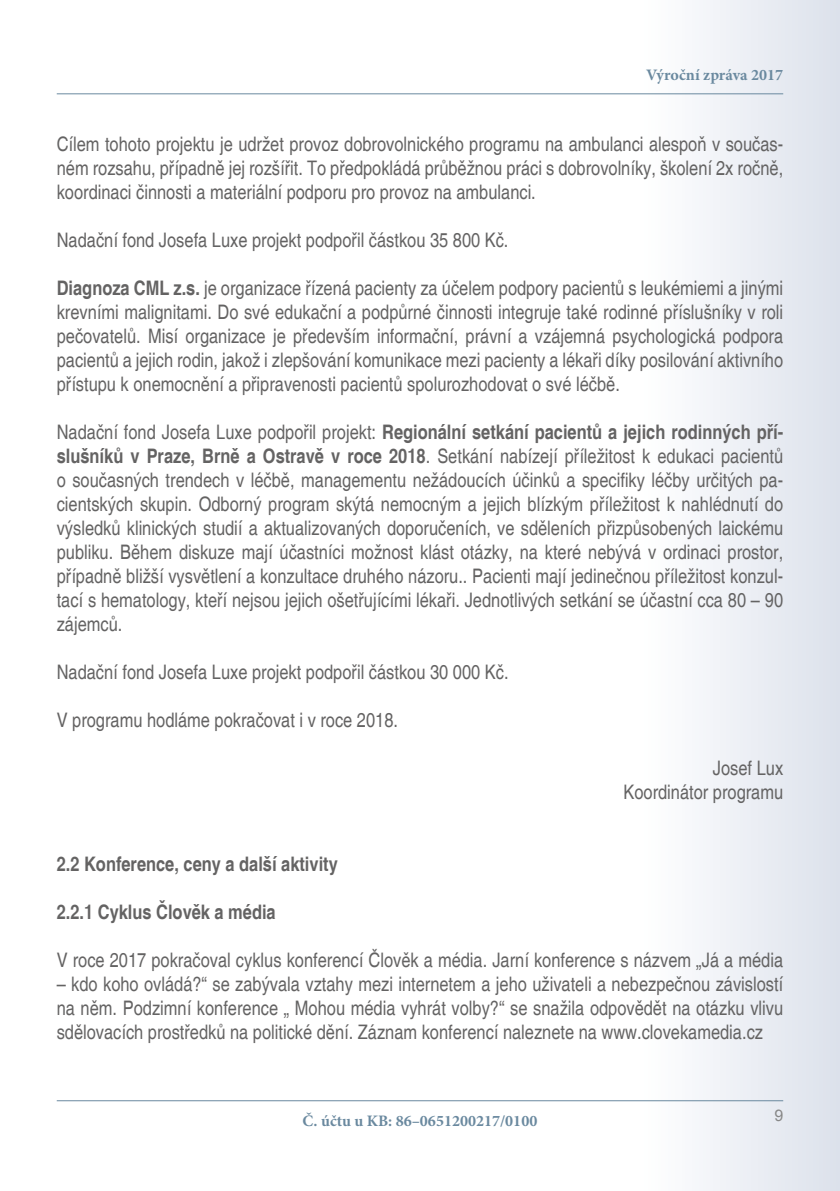
<style>
.page{position:relative;width:840px;height:1191px;background:#fff}
.page>*{position:absolute;margin:0;border:0;box-sizing:border-box;transform-origin:0 0}
.t1{font:condensed 20px/24px "Helvetica";color:#646363;text-align:justify}
.t2{font:700 condensed 20px "Helvetica";color:#646363}
.t3{font:700 16px "Minion Pro";color:#6a899f}
.t4{font:16px "Arial";color:#878787}
.s1{font-weight:700}
</style>
<div class="page">
<div style="left:641px;top:0;width:198px;height:1191px;background:linear-gradient(to right,#fff,#dce1eb)"></div>
<hr style="left:57px;top:93px;width:725px;height:1px;background:#6a899f">
<hr style="left:57px;top:1100px;width:725px;height:1px;background:#6a899f">
<p class="t3" style="left:645px;top:63px;width:138px">Výroční zpráva 2017</p>
<p class="t1" style="left:57px;top:132px;width:727px">Cílem tohoto projektu je udržet provoz dobrovolnického programu na ambulanci alespoň v součas&shy;ném rozsahu, případně jej rozšířit. To předpokládá průběžnou práci s dobrovolníky, školení 2x ročně, koordinaci činnosti a materiální podporu pro provoz na ambulanci.</p>
<p class="t1" style="left:57px;top:228px;width:453px">Nadační fond Josefa Luxe projekt podpořil částkou 35 800 Kč.</p>
<p class="t1" style="left:57px;top:276px;width:727px"><span class="s1">Diagnoza CML z.s.</span> je organizace řízená pacienty za účelem podpory pacientů s leukémiemi a jinými krevními malignitami. Do své edukační a podpůrné činnosti integruje také rodinné příslušníky v roli pečovatelů. Misí organizace je především informační, právní a vzájemná psychologická podpora pacientů a jejich rodin, jakož i zlepšování komunikace mezi pacienty a lékaři díky posilování aktivního přístupu k onemocnění a připravenosti pacientů spolurozhodovat o své léčbě.</p>
<p class="t1" style="left:57px;top:420px;width:727px">Nadační fond Josefa Luxe podpořil projekt: <span class="s1">Regionální setkání pacientů a jejich rodinných pří&shy;slušníků v Praze, Brně a Ostravě v roce 2018</span>. Setkání nabízejí příležitost k edukaci pacientů o současných trendech v léčbě, managementu nežádoucích účinků a specifiky léčby určitých pa&shy;cientských skupin. Odborný program skýtá nemocným a jejich blízkým příležitost k nahlédnutí do výsledků klinických studií a aktualizovaných doporučeních, ve sděleních přizpůsobených laickému publiku. Během diskuze mají účastníci možnost klást otázky, na které nebývá v ordinaci prostor, případně bližší vysvětlení a konzultace druhého názoru.. Pacienti mají jedinečnou příležitost konzul&shy;tací s hematology, kteří nejsou jejich ošetřujícími lékaři. Jednotlivých setkání se účastní cca 80 – 90 zájemců.</p>
<p class="t1" style="left:57px;top:660px;width:453px">Nadační fond Josefa Luxe projekt podpořil částkou 30 000 Kč.</p>
<p class="t1" style="left:57px;top:708px;width:342px">V programu hodláme pokračovat i v roce 2018.</p>
<p class="t1" style="left:623px;top:756px;width:161px;text-align:right">Josef Lux<br>Koordinátor programu</p>
<p class="t2" style="left:57px;top:852px;width:282px">2.2 Konference, ceny a další aktivity</p>
<p class="t2" style="left:57px;top:900px;width:220px">2.2.1 Cyklus Člověk a média</p>
<p class="t1" style="left:57px;top:948px;width:727px">V roce 2017 pokračoval cyklus konferencí Člověk a média. Jarní konference s názvem „Já a média</p>
<p class="t1" style="left:57px;top:972px;width:727px">– kdo koho ovládá?“ se zabývala vztahy mezi internetem a jeho uživateli a nebezpečnou závislostí na něm. Podzimní konference „ Mohou média vyhrát volby?“ se snažila odpovědět na otázku vlivu sdělovacích prostředků na politické dění. Záznam konferencí naleznete na www.clovekamedia.cz</p>
<p class="t3" style="left:302px;top:1109px;width:236px">Č. účtu u KB: 86–0651200217/0100</p>
<p class="t4" style="left:773px;top:1105px;width:10px">9</p>
</div>
